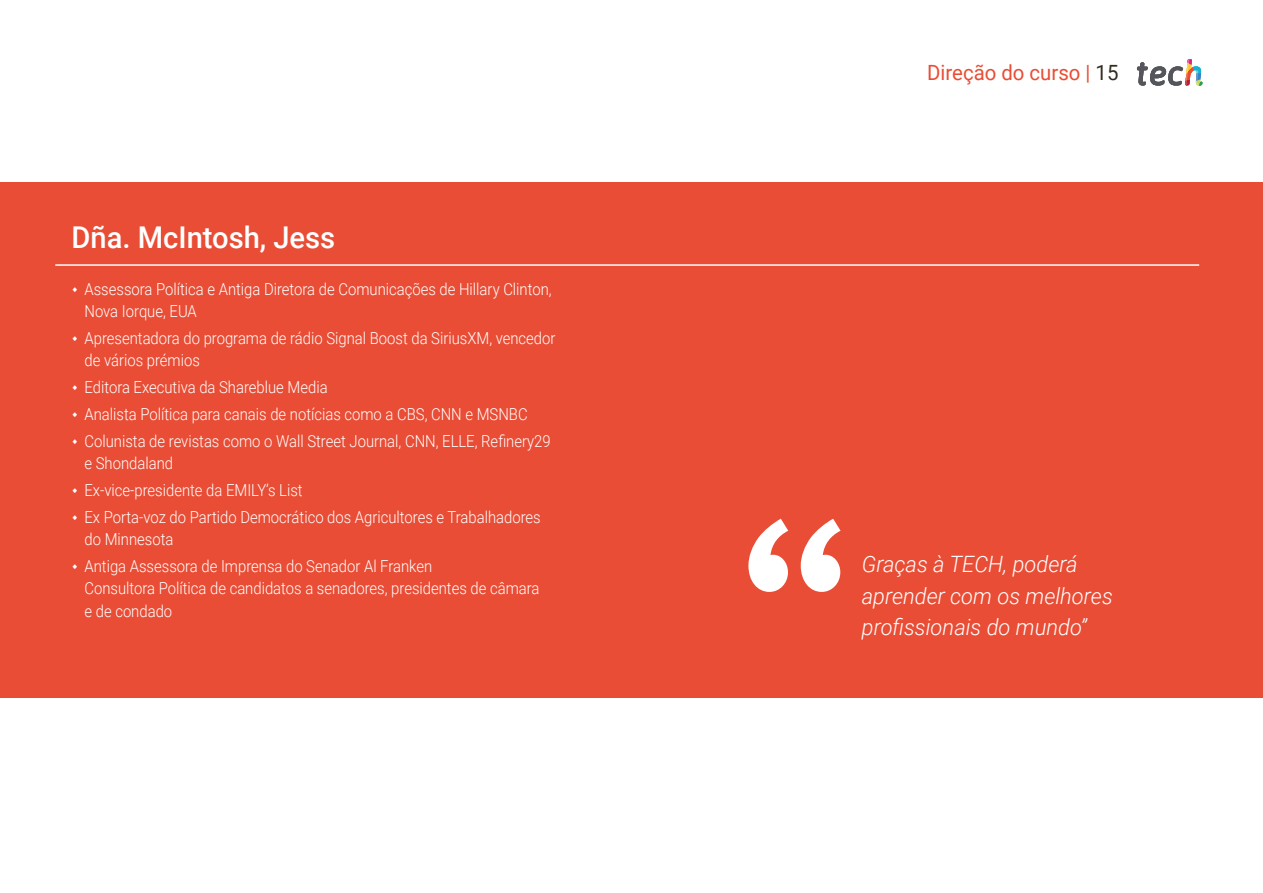
<style>
.page{position:relative;width:1263px;height:893px;background:#fff}
.page>*{position:absolute;margin:0;border:0;box-sizing:border-box;transform-origin:0 0}
.t1{font:500 30px "Roboto";color:#fff}
.t2{font:italic 300 22.5px/31.5px "Roboto";color:#fff}
.t3{font:21px "Roboto";color:#e94d35}
.t4{font:300 16.5px/26.7px "Roboto";color:#fff;scale:.9 1}
.s1{color:#312e20}
</style>
<div class="page">
<svg style="left:1137px;top:59px;width:65px;height:27px"></svg>
<div style="left:0;top:182px;width:1263px;height:516px;background:#e94d35"></div>
<hr style="left:55px;top:264px;width:1144px;height:2px;background:#fff">
<svg style="left:748px;top:519px;width:92px;height:73px"></svg>
<h1 class="t1" style="left:71px;top:216px;width:265px">Dña. McIntosh, Jess</h1>
<p class="t4" style="left:85px;top:277px;width:521px;line-height:22.5px">Assessora Política e Antiga Diretora de Comunicações de Hillary Clinton,<br>Nova Iorque, EUA</p>
<p class="t4" style="left:85px;top:326px;width:525px;line-height:22.5px">Apresentadora do programa de rádio Signal Boost da SiriusXM, vencedor de vários prémios</p>
<p class="t4" style="left:85px;top:373px;width:520px">Editora Executiva da Shareblue Media<br>Analista Política para canais de notícias como a CBS, CNN e MSNBC<br>Colunista de revistas como o Wall Street Journal, CNN, ELLE, Refinery29</p>
<p class="t4" style="left:85px;top:449px;width:508px">e Shondaland<br>Ex-vice-presidente da EMILY’s List<br>Ex Porta-voz do Partido Democrático dos Agricultores e Trabalhadores</p>
<p class="t4" style="left:85px;top:525px;width:388px">do Minnesota<br>Antiga Assessora de Imprensa do Senador Al Franken</p>
<p class="t4" style="left:85px;top:577px;width:507px;line-height:22.5px">Consultora Política de candidatos a senadores, presidentes de câmara e de condado</p>
<p class="t3" style="left:927px;top:57px;width:193px">Direção do curso | <span class="s1">15</span></p>
<h2 class="t2" style="left:862px;top:548px;width:252px">Graças à TECH, poderá aprender com os melhores profissionais do mundo”</h2>
</div>
